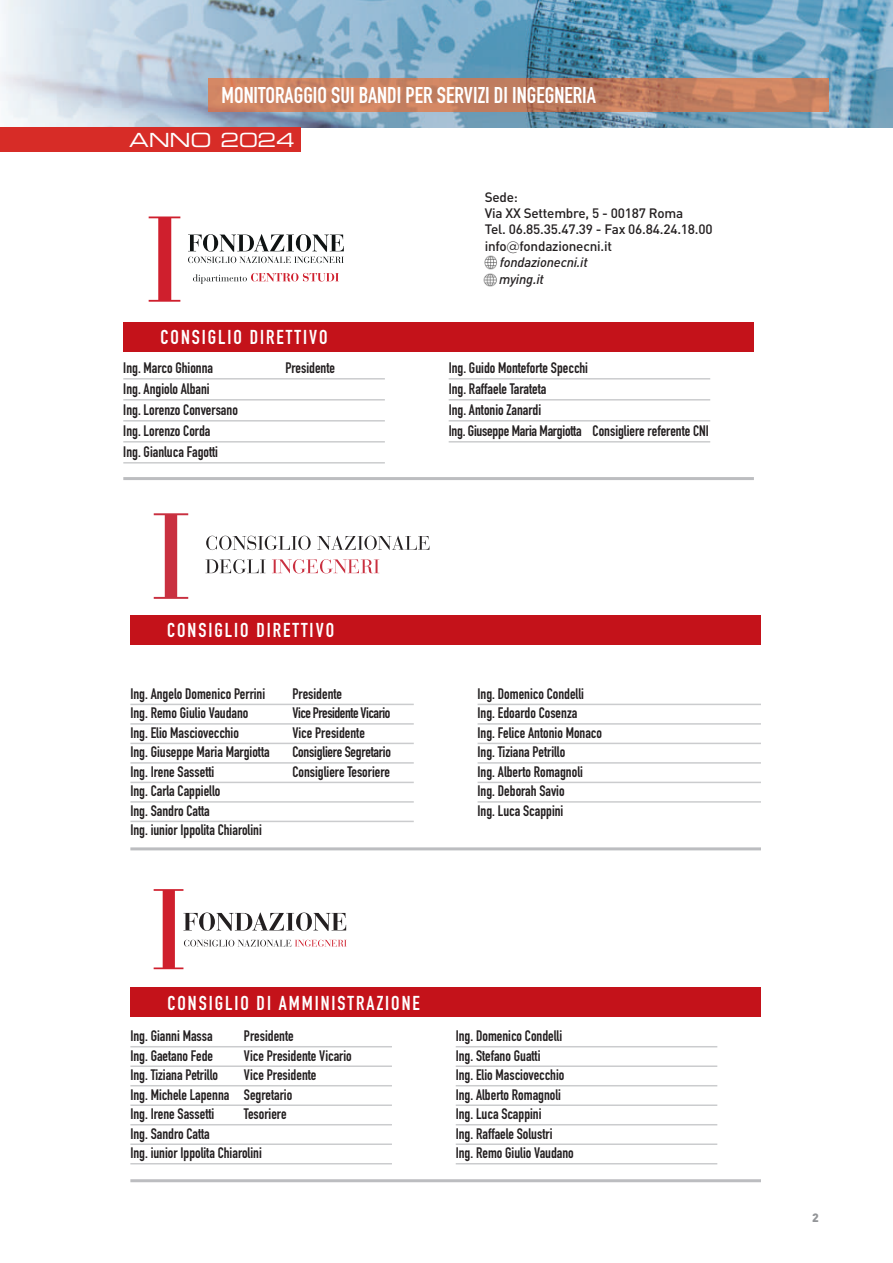
<style>
.page{position:relative;width:893px;height:1263px;background:#fff}
.page>*{position:absolute;margin:0;border:0;box-sizing:border-box;transform-origin:0 0}
.t1{font:700 22.5px "DIN Condensed";color:#fff}
.t2{font:700 19.8px "DIN Condensed";letter-spacing:.1em;color:#fff}
.t3{font:19.5px "Eurostile Extended Two";letter-spacing:-.015em;color:#fff}
.t4{font:700 15px/19.5px "DIN Condensed";color:#231f20}
.t5{font:700 15px "DIN Condensed";letter-spacing:-.03em;color:#231f20}
.t6{font:500 13.5px "DIN";letter-spacing:-.015em;color:#231f20}
.t7{font:italic 500 13.5px "DIN";letter-spacing:-.015em;color:#231f20}
.t8{font:900 12px "DIN";color:#939598}
.s1{font-family:"Gotham";font-weight:400}
</style>
<div class="page">
<img style="left:433px;top:0;width:460px;height:128px">
<img style="left:0;top:0;width:433px;height:128px">
<img style="left:208px;top:78px;width:620px;height:34px">
<div style="left:0;top:128px;width:301px;height:24px;background:#d72c27"></div>
<svg style="left:154px;top:889px;width:193px;height:80px"></svg>
<hr style="left:130px;top:1046px;width:262px;height:1px;background:#cbccce">
<hr style="left:130px;top:1065px;width:262px;height:2px;background:#cbccce">
<hr style="left:130px;top:1085px;width:262px;height:1px;background:#cbccce">
<hr style="left:130px;top:1104px;width:262px;height:2px;background:#cbccce">
<hr style="left:130px;top:1124px;width:262px;height:1px;background:#cbccce">
<hr style="left:130px;top:1143px;width:262px;height:2px;background:#cbccce">
<hr style="left:130px;top:1163px;width:262px;height:1px;background:#cbccce">
<hr style="left:456px;top:1046px;width:261px;height:1px;background:#cbccce">
<hr style="left:456px;top:1065px;width:261px;height:2px;background:#cbccce">
<hr style="left:456px;top:1085px;width:261px;height:1px;background:#cbccce">
<hr style="left:456px;top:1104px;width:261px;height:2px;background:#cbccce">
<hr style="left:456px;top:1124px;width:261px;height:1px;background:#cbccce">
<hr style="left:456px;top:1143px;width:261px;height:2px;background:#cbccce">
<hr style="left:456px;top:1163px;width:261px;height:1px;background:#cbccce">
<div style="left:130px;top:987px;width:631px;height:30px;background:#c4121a"></div>
<div style="left:123px;top:322px;width:631px;height:29px;background:#c4121a"></div>
<svg style="left:149px;top:216px;width:31px;height:86px"></svg>
<svg style="left:193px;top:273px;width:146px;height:11px"></svg>
<svg style="left:188px;top:234px;width:156px;height:29px"></svg>
<hr style="left:123px;top:378px;width:262px;height:2px;background:#cbccce">
<hr style="left:123px;top:399px;width:262px;height:2px;background:#cbccce">
<hr style="left:123px;top:420px;width:262px;height:2px;background:#cbccce">
<hr style="left:123px;top:441px;width:262px;height:2px;background:#cbccce">
<hr style="left:123px;top:462px;width:262px;height:2px;background:#cbccce">
<hr style="left:449px;top:378px;width:261px;height:2px;background:#cbccce">
<hr style="left:449px;top:399px;width:261px;height:2px;background:#cbccce">
<hr style="left:449px;top:420px;width:261px;height:2px;background:#cbccce">
<hr style="left:449px;top:441px;width:261px;height:2px;background:#cbccce">
<svg style="left:154px;top:513px;width:34px;height:86px"></svg>
<svg style="left:272px;top:559px;width:107px;height:14px"></svg>
<svg style="left:205px;top:559px;width:60px;height:14px"></svg>
<svg style="left:206px;top:536px;width:223px;height:14px"></svg>
<hr style="left:130px;top:704px;width:284px;height:1px;background:#cbccce">
<hr style="left:130px;top:723px;width:284px;height:2px;background:#cbccce">
<hr style="left:130px;top:743px;width:284px;height:1px;background:#cbccce">
<hr style="left:130px;top:762px;width:284px;height:2px;background:#cbccce">
<hr style="left:130px;top:782px;width:284px;height:1px;background:#cbccce">
<hr style="left:130px;top:801px;width:284px;height:2px;background:#cbccce">
<hr style="left:130px;top:821px;width:284px;height:1px;background:#cbccce">
<hr style="left:478px;top:704px;width:283px;height:1px;background:#cbccce">
<hr style="left:478px;top:723px;width:283px;height:2px;background:#cbccce">
<hr style="left:478px;top:743px;width:283px;height:1px;background:#cbccce">
<hr style="left:478px;top:762px;width:283px;height:2px;background:#cbccce">
<hr style="left:478px;top:782px;width:283px;height:1px;background:#cbccce">
<hr style="left:478px;top:801px;width:283px;height:2px;background:#cbccce">
<div style="left:130px;top:615px;width:631px;height:29px;background:#c4121a"></div>
<img style="left:484px;top:256px;width:13px;height:13px">
<img style="left:483px;top:273px;width:14px;height:13px">
<hr style="left:130px;top:847px;width:631px;height:3px;background:#bcbdc0">
<hr style="left:130px;top:1179px;width:631px;height:3px;background:#bcbdc0">
<hr style="left:123px;top:477px;width:631px;height:3px;background:#bcbdc0">
<h1 class="t1" style="left:222px;top:87px;width:376px">MONITORAGGIO SUI BANDI PER SERVIZI DI INGEGNERIA</h1>
<h3 class="t3" style="left:129px;top:132px;width:167px">ANNO 2024</h3>
<h2 class="t2" style="left:161px;top:330px;width:168px">CONSIGLIO DIRETTIVO</h2>
<p class="t4" style="left:123px;top:359px;width:91px">Ing. Marco Ghionna</p>
<p class="t4" style="left:285px;top:359px;width:51px">Presidente</p>
<p class="t4" style="left:123px;top:380px;width:116px;line-height:21px">Ing. Angiolo Albani<br>Ing. Lorenzo Conversano<br>Ing. Lorenzo Corda<br>Ing. Gianluca Fagotti</p>
<p class="t6" style="left:485px;top:192px;width:35px">Sede:</p>
<p class="t6" style="left:485px;top:209px;width:200px">Via XX Settembre, 5 - 00187 Roma</p>
<p class="t6" style="left:485px;top:225px;width:229px">Tel. 06.85.35.47.39 - Fax 06.84.24.18.00</p>
<p class="t6" style="left:485px;top:241px;width:129px">info<span class="s1">@</span>fondazionecni.it</p>
<p class="t7" style="left:500px;top:257px;width:90px">fondazionecni.it</p>
<p class="t7" style="left:499px;top:274px;width:46px">mying.it</p>
<p class="t4" style="left:449px;top:359px;width:262px;line-height:21px">Ing. Guido Monteforte Specchi<br>Ing. Raffaele Tarateta<br>Ing. Antonio Zanardi<br>Ing. Giuseppe Maria Margiotta Consigliere referente CNI</p>
<h2 class="t2" style="left:167px;top:623px;width:168px">CONSIGLIO DIRETTIVO</h2>
<p class="t4" style="left:130px;top:685px;width:136px">Ing. Angelo Domenico Perrini</p>
<p class="t4" style="left:292px;top:685px;width:51px">Presidente</p>
<p class="t4" style="left:130px;top:705px;width:120px">Ing. Remo Giulio Vaudano</p>
<p class="t5" style="left:292px;top:707px;width:99px">Vice Presidente Vicario</p>
<p class="t4" style="left:130px;top:724px;width:110px">Ing. Elio Masciovecchio</p>
<p class="t4" style="left:292px;top:724px;width:74px">Vice Presidente</p>
<p class="t4" style="left:130px;top:744px;width:141px">Ing. Giuseppe Maria Margiotta</p>
<p class="t4" style="left:292px;top:744px;width:100px">Consigliere Segretario</p>
<p class="t4" style="left:130px;top:763px;width:85px">Ing. Irene Sassetti</p>
<p class="t4" style="left:292px;top:763px;width:99px">Consigliere Tesoriere</p>
<p class="t4" style="left:130px;top:783px;width:133px">Ing. Carla Cappiello<br>Ing. Sandro Catta<br>Ing. iunior Ippolita Chiarolini</p>
<p class="t4" style="left:478px;top:685px;width:126px">Ing. Domenico Condelli<br>Ing. Edoardo Cosenza<br>Ing. Felice Antonio Monaco<br>Ing. Tiziana Petrillo<br>Ing. Alberto Romagnoli<br>Ing. Deborah Savio<br>Ing. Luca Scappini</p>
<h2 class="t2" style="left:167px;top:995px;width:254px">CONSIGLIO DI AMMINISTRAZIONE</h2>
<p class="t4" style="left:130px;top:1027px;width:84px">Ing. Gianni Massa</p>
<p class="t4" style="left:244px;top:1027px;width:51px">Presidente</p>
<p class="t4" style="left:130px;top:1047px;width:84px">Ing. Gaetano Fede</p>
<p class="t4" style="left:244px;top:1047px;width:109px">Vice Presidente Vicario</p>
<p class="t4" style="left:130px;top:1066px;width:89px">Ing. Tiziana Petrillo</p>
<p class="t4" style="left:130px;top:1066px;width:188px;text-indent:114px">Vice Presidente<br>Ing. Michele Lapenna Segretario<br>Ing. Irene Sassetti</p>
<p class="t4" style="left:244px;top:1105px;width:44px">Tesoriere</p>
<p class="t4" style="left:130px;top:1125px;width:133px">Ing. Sandro Catta<br>Ing. iunior Ippolita Chiarolini</p>
<p class="t4" style="left:456px;top:1027px;width:120px">Ing. Domenico Condelli<br>Ing. Stefano Guatti<br>Ing. Elio Masciovecchio<br>Ing. Alberto Romagnoli<br>Ing. Luca Scappini<br>Ing. Raffaele Solustri<br>Ing. Remo Giulio Vaudano</p>
<p class="t8" style="left:812px;top:1213px;width:8px">2</p>
</div>
